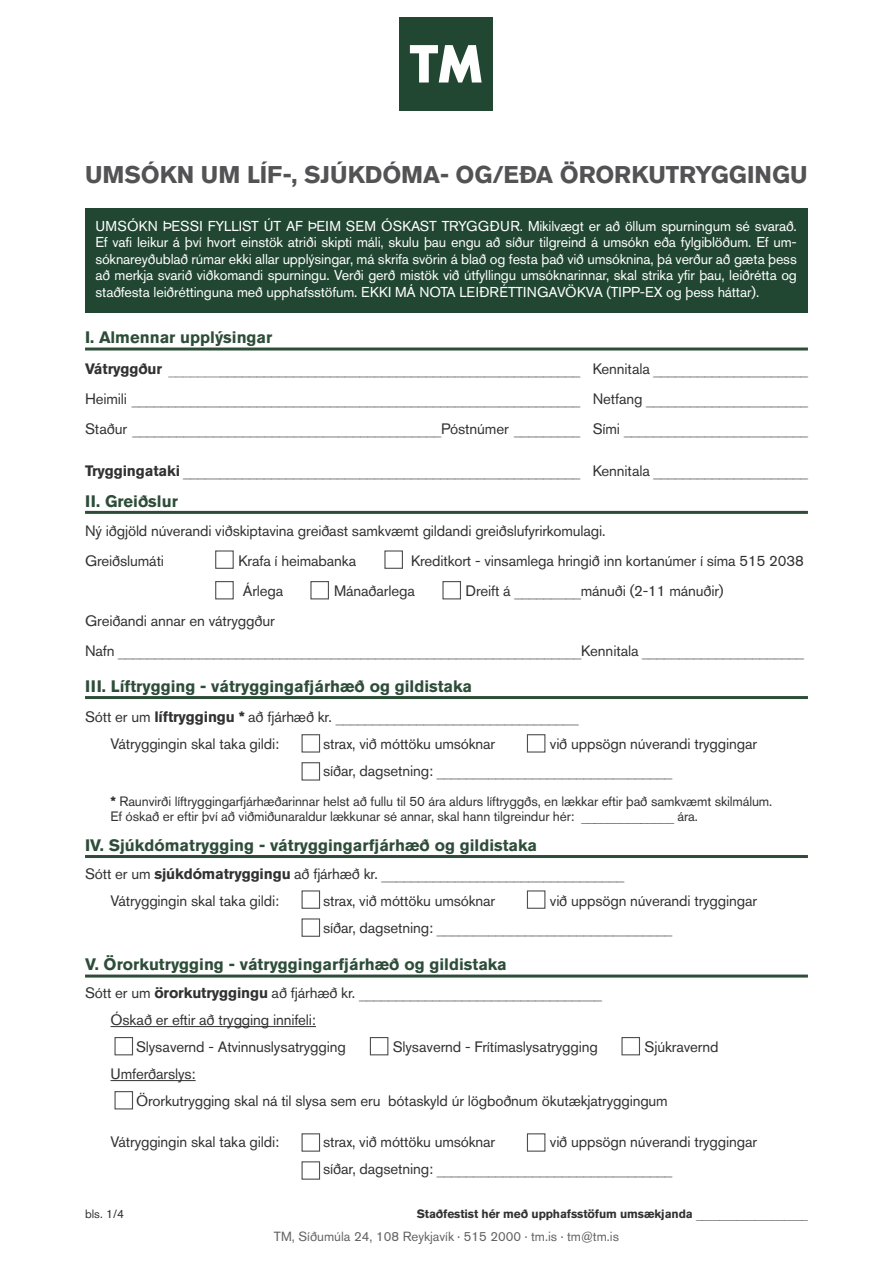
<style>
.page{position:relative;width:893px;height:1263px;background:#fff}
.page>*{position:absolute;margin:0;border:0;box-sizing:border-box;transform-origin:0 0}
.t1{font:700 24px "Akzidenz Grotesk BE";color:#535355}
.t2{font:700 16.5px "Akzidenz Grotesk BE";color:#2d4d39}
.t3{font:15px "Times New Roman";color:#333233}
.t4{font:15px "Akzidenz Grotesk BE";letter-spacing:-.01em;color:#333233}
.t5{font:14.25px/16.5px "Akzidenz Grotesk BE";letter-spacing:-.01em;color:#fff;text-align:justify}
.t6{font:13.5px "Akzidenz Grotesk BE";letter-spacing:-.01em;color:#333233}
.t7{font:13.2px "Akzidenz Grotesk BE";color:#636366}
.t8{font:700 12px "Akzidenz Grotesk BE";letter-spacing:-.01em;color:#333233}
.t9{font:12px "Akzidenz Grotesk BE";color:#333233}
.s1{font-family:"Akzidenz Grotesk BE";font-weight:700}
.s2{color:#4e4f50}
.s3{font-family:"Akzidenz Grotesk BE"}
.s4{font-family:"Times New Roman"}
.s5{font-weight:700}
.s6{font-family:"Times New Roman";font-weight:400}
</style>
<div class="page">
<hr style="left:85px;top:347px;width:723px;height:3px;background:#2d4d39">
<hr style="left:85px;top:511px;width:723px;height:3px;background:#2d4d39">
<hr style="left:85px;top:696px;width:723px;height:3px;background:#2d4d39">
<hr style="left:85px;top:855px;width:723px;height:3px;background:#2d4d39">
<hr style="left:85px;top:974px;width:723px;height:3px;background:#2d4d39">
<div style="left:85px;top:209px;width:723px;height:104px;background:#214732"></div>
<div style="left:400px;top:17px;width:93px;height:94px;background:#214732"></div>
<svg style="left:410px;top:45px;width:72px;height:38px"></svg>
<hr style="left:111px;top:1026px;width:205px;height:1px;background:#333233">
<hr style="left:111px;top:1080px;width:85px;height:1px;background:#333233">
<div style="left:302px;top:734px;width:18px;height:18px;border:1px solid #4e4f50"></div>
<div style="left:302px;top:890px;width:18px;height:19px;border:1px solid #4e4f50"></div>
<div style="left:302px;top:1133px;width:18px;height:19px;border:1px solid #4e4f50"></div>
<div style="left:302px;top:762px;width:18px;height:18px;border:1px solid #4e4f50"></div>
<div style="left:302px;top:918px;width:18px;height:19px;border:1px solid #4e4f50"></div>
<div style="left:302px;top:1161px;width:18px;height:19px;border:1px solid #4e4f50"></div>
<div style="left:215px;top:550px;width:19px;height:19px;border:1px solid #4e4f50"></div>
<div style="left:384px;top:550px;width:19px;height:19px;border:1px solid #4e4f50"></div>
<div style="left:215px;top:581px;width:19px;height:18px;border:1px solid #4e4f50"></div>
<div style="left:310px;top:581px;width:19px;height:18px;border:1px solid #4e4f50"></div>
<div style="left:442px;top:581px;width:19px;height:18px;border:1px solid #4e4f50"></div>
<div style="left:114px;top:1037px;width:19px;height:18px;border:1px solid #4e4f50"></div>
<div style="left:114px;top:1091px;width:19px;height:18px;border:1px solid #4e4f50"></div>
<div style="left:370px;top:1037px;width:18px;height:18px;border:1px solid #4e4f50"></div>
<div style="left:621px;top:1037px;width:19px;height:18px;border:1px solid #4e4f50"></div>
<div style="left:527px;top:734px;width:18px;height:18px;border:1px solid #4e4f50"></div>
<div style="left:527px;top:890px;width:18px;height:19px;border:1px solid #4e4f50"></div>
<div style="left:527px;top:1133px;width:18px;height:19px;border:1px solid #4e4f50"></div>
<p class="t1" style="left:85px;top:160px;width:724px">UMSÓKN UM LÍF-, SJÚKDÓMA- OG/EÐA ÖRORKUTRYGGINGU</p>
<p class="t5" style="left:95px;top:217px;width:703px">UMSÓKN ÞESSI FYLLIST ÚT AF ÞEIM SEM ÓSKAST TRYGGÐUR. Mikilvægt er að öllum spurningum sé svarað.<br>Ef vafi leikur á því hvort einstök atriði skipti máli, skulu þau engu að síður tilgreind á umsókn eða fylgiblöðum. Ef um&shy;sóknareyðublað rúmar ekki allar upplýsingar, má skrifa svörin á blað og festa það við umsóknina, þá verður að gæta þess að merkja svarið viðkomandi spurningu. Verði gerð mistök við útfyllingu umsóknarinnar, skal strika yfir þau, leiðrétta og staðfesta leiðréttinguna með upphafsstöfum. EKKI MÁ NOTA LEIÐRÉTTINGAVÖKVA (TIPP-EX og þess háttar).</p>
<p class="t2" style="left:85px;top:328px;width:189px">I. Almennar upplýsingar</p>
<p class="t3" style="left:85px;top:358px;width:497px"><span class="s1">Vátryggður</span> <span class="s2">_______</span>_________________________________________________</p>
<p class="t3" style="left:85px;top:388px;width:497px"><span class="s3">Heimili</span> _____________________________________________________________</p>
<p class="t3" style="left:85px;top:418px;width:497px"><span class="s3">Staður</span> __________________________________________<span class="s3">Póstnúmer</span> _________</p>
<p class="t3" style="left:593px;top:358px;width:217px"><span class="s3">Kennitala</span> _____________________</p>
<p class="t3" style="left:593px;top:388px;width:217px"><span class="s3">Netfang</span> ______________________</p>
<p class="t3" style="left:593px;top:418px;width:217px"><span class="s3">Sími</span> _________________________</p>
<p class="t3" style="left:85px;top:460px;width:497px"><span class="s1">Tryggingataki</span> ______________________________________________________</p>
<p class="t3" style="left:593px;top:460px;width:217px"><span class="s3">Kennitala</span> _____________________</p>
<p class="t2" style="left:85px;top:491px;width:94px">II. Greiðslur</p>
<p class="t4" style="left:85px;top:522px;width:522px">Ný iðgjöld núverandi viðskiptavina greiðast samkvæmt gildandi greiðslufyrirkomulagi.</p>
<p class="t4" style="left:85px;top:552px;width:80px">Greiðslumáti</p>
<p class="t4" style="left:239px;top:552px;width:119px">Krafa í heimabanka</p>
<p class="t4" style="left:411px;top:552px;width:394px">Kreditkort - vinsamlega hringið inn kortanúmer í síma 515 2038</p>
<p class="t4" style="left:243px;top:582px;width:42px">Árlega</p>
<p class="t4" style="left:334px;top:582px;width:82px">Mánaðarlega</p>
<p class="t4" style="left:466px;top:582px;width:260px">Dreift á <span class="s4">_________</span>mánuði (2-11 mánuðir)</p>
<p class="t4" style="left:85px;top:612px;width:191px">Greiðandi annar en vátryggður</p>
<p class="t3" style="left:85px;top:640px;width:721px"><span class="s3">Nafn</span> _______________________________________________________________<span class="s3">Kennitala</span> ______________________</p>
<p class="t2" style="left:85px;top:676px;width:389px">III. Líftrygging - vátryggingafjárhæð og gildistaka</p>
<p class="t3" style="left:85px;top:706px;width:495px"><span class="s3">Sótt er um</span> <span class="s1">líftryggingu *</span> <span class="s3">að fjárhæð kr.</span> _________________________________</p>
<p class="t4" style="left:111px;top:734px;width:170px">Vátryggingin skal taka gildi:</p>
<p class="t4" style="left:323px;top:734px;width:174px">strax, við móttöku umsóknar</p>
<p class="t4" style="left:550px;top:734px;width:209px">við uppsögn núverandi tryggingar</p>
<p class="t3" style="left:323px;top:760px;width:351px"><span class="s3">síðar, dagsetning:</span> ________________________________</p>
<p class="t6" style="left:111px;top:793px;width:663px"><span class="s5">*</span> Raunvirði líftryggingarfjárhæðarinnar helst að fullu til 50 ára aldurs líftryggðs, en lækkar eftir það samkvæmt skilmálum.</p>
<p class="t6" style="left:111px;top:808px;width:589px">Ef óskað er eftir því að viðmiðunaraldur lækkunar sé annar, skal hann tilgreindur hér: <span class="s4">______________</span> ára.</p>
<p class="t2" style="left:85px;top:835px;width:454px">IV. Sjúkdómatrygging - vátryggingarfjárhæð og gildistaka</p>
<p class="t3" style="left:85px;top:863px;width:541px"><span class="s3">Sótt er um</span> <span class="s1">sjúkdómatryggingu</span> <span class="s3">að fjárhæð kr.</span> _________________________________</p>
<p class="t4" style="left:111px;top:892px;width:170px">Vátryggingin skal taka gildi:</p>
<p class="t4" style="left:323px;top:892px;width:174px">strax, við móttöku umsóknar</p>
<p class="t4" style="left:550px;top:892px;width:209px">við uppsögn núverandi tryggingar</p>
<p class="t3" style="left:323px;top:917px;width:351px"><span class="s3">síðar, dagsetning:</span> ________________________________</p>
<p class="t2" style="left:85px;top:955px;width:423px">V. Örorkutrygging - vátryggingarfjárhæð og gildistaka</p>
<p class="t3" style="left:85px;top:982px;width:518px"><span class="s3">Sótt er um</span> <span class="s1">örorkutryggingu</span> <span class="s3">að fjárhæð kr.</span> _________________________________</p>
<p class="t4" style="left:111px;top:1011px;width:207px">Óskað er eftir að trygging innifeli:</p>
<p class="t4" style="left:136px;top:1038px;width:211px">Slysavernd - Atvinnuslysatrygging</p>
<p class="t4" style="left:393px;top:1038px;width:207px">Slysavernd - Frítímaslysatrygging</p>
<p class="t4" style="left:645px;top:1038px;width:75px">Sjúkravernd</p>
<p class="t4" style="left:111px;top:1065px;width:87px">Umferðarslys:</p>
<p class="t4" style="left:136px;top:1092px;width:533px">Örorkutrygging skal ná til slysa sem eru bótaskyld úr lögboðnum ökutækjatryggingum</p>
<p class="t4" style="left:111px;top:1132px;width:170px">Vátryggingin skal taka gildi:</p>
<p class="t4" style="left:323px;top:1132px;width:174px">strax, við móttöku umsóknar</p>
<p class="t4" style="left:550px;top:1132px;width:209px">við uppsögn núverandi tryggingar</p>
<p class="t3" style="left:323px;top:1158px;width:351px"><span class="s3">síðar, dagsetning:</span> ________________________________</p>
<p class="t9" style="left:85px;top:1207px;width:40px">bls. 1/4</p>
<p class="t8" style="left:417px;top:1207px;width:393px">Staðfestist hér með upphafsstöfum umsækjanda <span class="s6">___________________</span></p>
<p class="t7" style="left:274px;top:1228px;width:347px">TM, Síðumúla 24, 108 Reykjavík · 515 2000 · tm.is · tm@tm.is</p>
</div>
